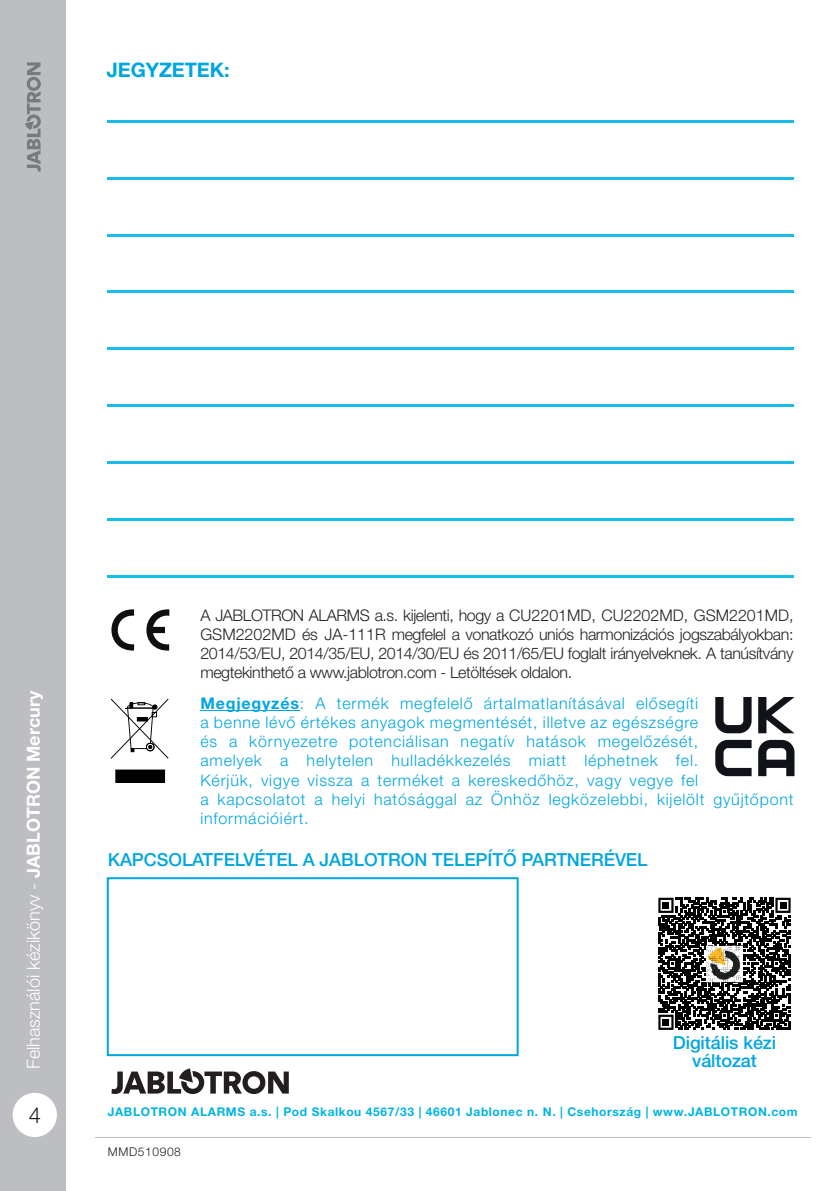
<style>
.page{position:relative;width:840px;height:1191px;background:#fff}
.page>*{position:absolute;margin:0;border:0;box-sizing:border-box;transform-origin:0 0}
.t1{font:300 22px "Helvetica Neue LT Pro";color:#231f20}
.t2{font:700 20px "Helvetica Neue LT Pro";letter-spacing:-.005em;color:#00a6e0}
.t3{font:500 18px/18px "Helvetica Neue LT Pro";letter-spacing:-.005em;color:#00a6e0;text-align:center}
.t4{font:300 18px "Helvetica Neue LT Pro";color:#fff}
.t5{font:300 16px/19.2px "Helvetica Neue LT Pro";letter-spacing:.05em;color:#00a6e0}
.t6{font:300 16px/19.2px "Helvetica Neue LT Pro";letter-spacing:-.025em;color:#231f20;text-align:justify}
.t7{font:700 12px "Helvetica Neue LT Pro";letter-spacing:.05em;color:#00b3e5}
.t8{font:300 12px "Helvetica Neue LT Pro";letter-spacing:.05em;color:#231f20}
.s1{font-weight:700}
</style>
<div class="page">
<div style="left:0;top:0;width:65px;height:1191px;background:#bdbec1"></div>
<svg style="left:25px;top:62px;width:16px;height:109px"></svg>
<div style="left:13px;top:1092px;width:44px;height:45px;background:#fff;border-radius:50%"></div>
<svg style="left:107px;top:877px;width:411px;height:179px"></svg>
<svg style="left:111px;top:609px;width:59px;height:42px"></svg>
<div style="left:116px;top:770px;width:48px;height:12px;background:#000001"></div>
<hr style="left:116px;top:769px;width:48px;height:1px;background:#000001">
<svg style="left:164px;top:769px;width:1px;height:14px"></svg>
<hr style="left:116px;top:782px;width:48px;height:1px;background:#000001">
<svg style="left:115px;top:769px;width:1px;height:14px"></svg>
<svg style="left:111px;top:698px;width:57px;height:60px"></svg>
<hr style="left:200px;top:710px;width:99px;height:1px;background:#00a6e0">
<svg style="left:111px;top:1068px;width:177px;height:26px"></svg>
<svg style="left:658px;top:897px;width:132px;height:133px"></svg>
<svg style="left:715px;top:697px;width:36px;height:36px"></svg>
<svg style="left:758px;top:697px;width:36px;height:36px"></svg>
<svg style="left:715px;top:740px;width:36px;height:36px"></svg>
<svg style="left:758px;top:740px;width:36px;height:36px"></svg>
<hr style="left:107px;top:120px;width:686px;height:2px;background:#17bbe8">
<hr style="left:107px;top:177px;width:686px;height:2px;background:#17bbe8">
<hr style="left:107px;top:234px;width:686px;height:2px;background:#17bbe8">
<hr style="left:107px;top:291px;width:686px;height:2px;background:#17bbe8">
<hr style="left:107px;top:348px;width:686px;height:2px;background:#17bbe8">
<hr style="left:107px;top:404px;width:686px;height:2px;background:#17bbe8">
<hr style="left:107px;top:461px;width:686px;height:2px;background:#17bbe8">
<hr style="left:107px;top:518px;width:686px;height:2px;background:#17bbe8">
<hr style="left:107px;top:575px;width:686px;height:2px;background:#17bbe8">
<p class="t2" style="left:107px;top:62px;width:124px">JEGYZETEK:</p>
<p class="t4" style="left:27px;top:1069px;width:380px;rotate:-90deg">Felhasználói kézikönyv - <span class="s1">JABLOTRON Mercury</span></p>
<h1 class="t1" style="left:29px;top:1107px;width:14px">4</h1>
<p class="t6" style="left:200px;top:607px;width:594px">A JABLOTRON ALARMS a.s. kijelenti, hogy a CU2201MD, CU2202MD, GSM2201MD, GSM2202MD és JA-111R megfelel a vonatkozó uniós harmonizációs jogszabályokban:<br>2014/53/EU, 2014/35/EU, 2014/30/EU és 2011/65/EU foglalt irányelveknek. A tanúsítvány megtekinthető a www.jablotron.com - Letöltések oldalon.</p>
<p class="t5" style="left:200px;top:695px;width:594px"><span class="s1">Megjegyzés</span>: A termék megfelelő ártalmatlanításával elősegíti<br>a benne lévő értékes anyagok megmentését, illetve az egészségre<br>és a környezetre potenciálisan negatív hatások megelőzését,<br>amelyek a helytelen hulladékkezelés miatt léphetnek fel.<br>Kérjük, vigye vissza a terméket a kereskedőhöz, vagy vegye fel<br>a kapcsolatot a helyi hatósággal az Önhöz legközelebbi, kijelölt gyűjtőpont információiért.</p>
<p class="t3" style="left:108px;top:852px;width:541px">KAPCSOLATFELVÉTEL A JABLOTRON TELEPÍTŐ PARTNERÉVEL</p>
<p class="t3" style="left:672px;top:1035px;width:105px">Digitális kézi változat</p>
<p class="t7" style="left:108px;top:1107px;width:691px">JABLOTRON ALARMS a.s. | Pod Skalkou 4567/33 | 46601 Jablonec n. N. | Csehország | www.JABLOTRON.com</p>
<p class="t8" style="left:108px;top:1147px;width:75px">MMD510908</p>
</div>
